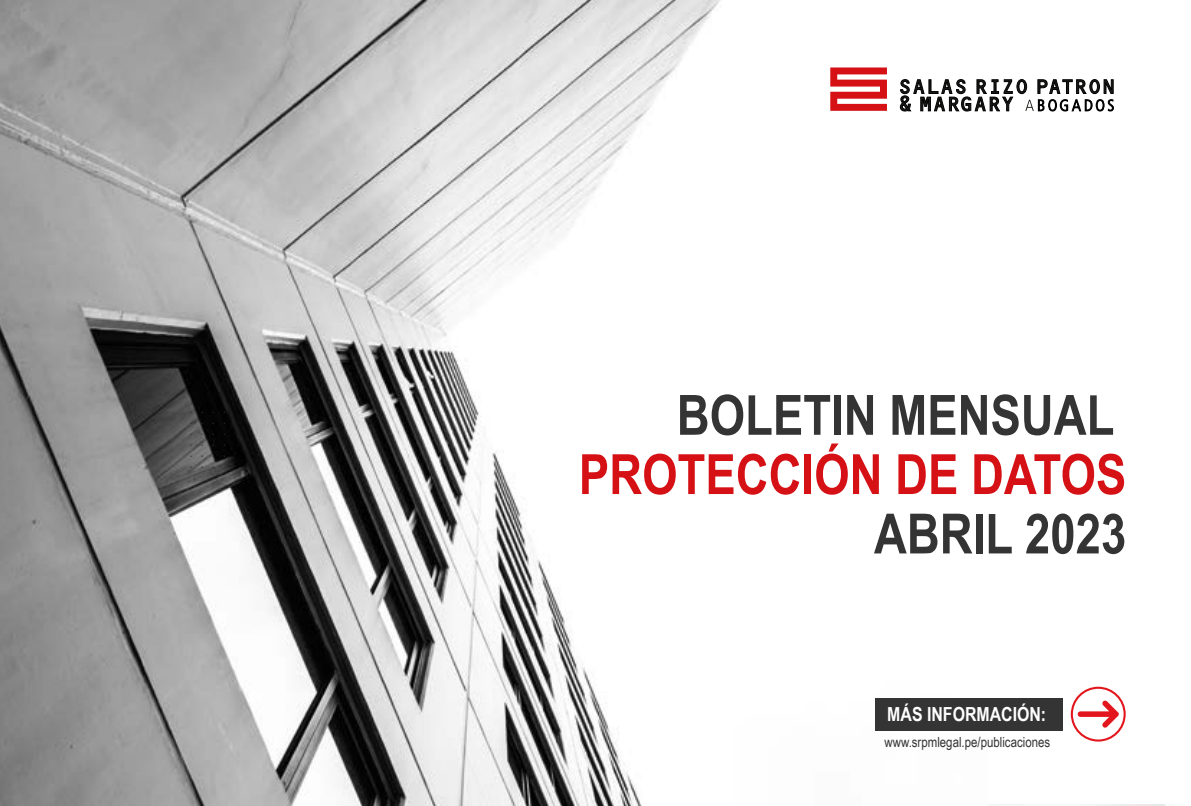
<style>
.page{position:relative;width:1191px;height:806px;background:#fff}
.page>*{position:absolute;margin:0;border:0;box-sizing:border-box;transform-origin:0 0}
.t1{font:700 55.6px "Arial Narrow";color:#343434}
.t2{font:700 55.6px "Arial Narrow";color:#d51116}
.t3{font:700 19.4px "Arial Narrow";color:#fff}
.t4{font:14px "Arial Narrow";color:#343434}
</style>
<div class="page">
<svg style="left:1070px;top:687px;width:55px;height:54px"></svg>
<img style="left:0;top:0;width:987px;height:806px">
<div style="left:875px;top:698px;width:188px;height:32px;background:#343434"></div>
<svg style="left:830px;top:67px;width:57px;height:44px"></svg>
<svg style="left:900px;top:79px;width:213px;height:32px"></svg>
<h1 class="t1" style="left:677px;top:373px;width:439px">BOLETIN MENSUAL</h1>
<h1 class="t2" style="left:579px;top:432px;width:549px">PROTECCIÓN DE DATOS</h1>
<h1 class="t1" style="left:874px;top:492px;width:254px">ABRIL 2023</h1>
<h2 class="t3" style="left:887px;top:699px;width:160px">MÁS INFORMACIÓN:</h2>
<p class="t4" style="left:884px;top:732px;width:167px">www.srpmlegal.pe/publicaciones</p>
</div>
